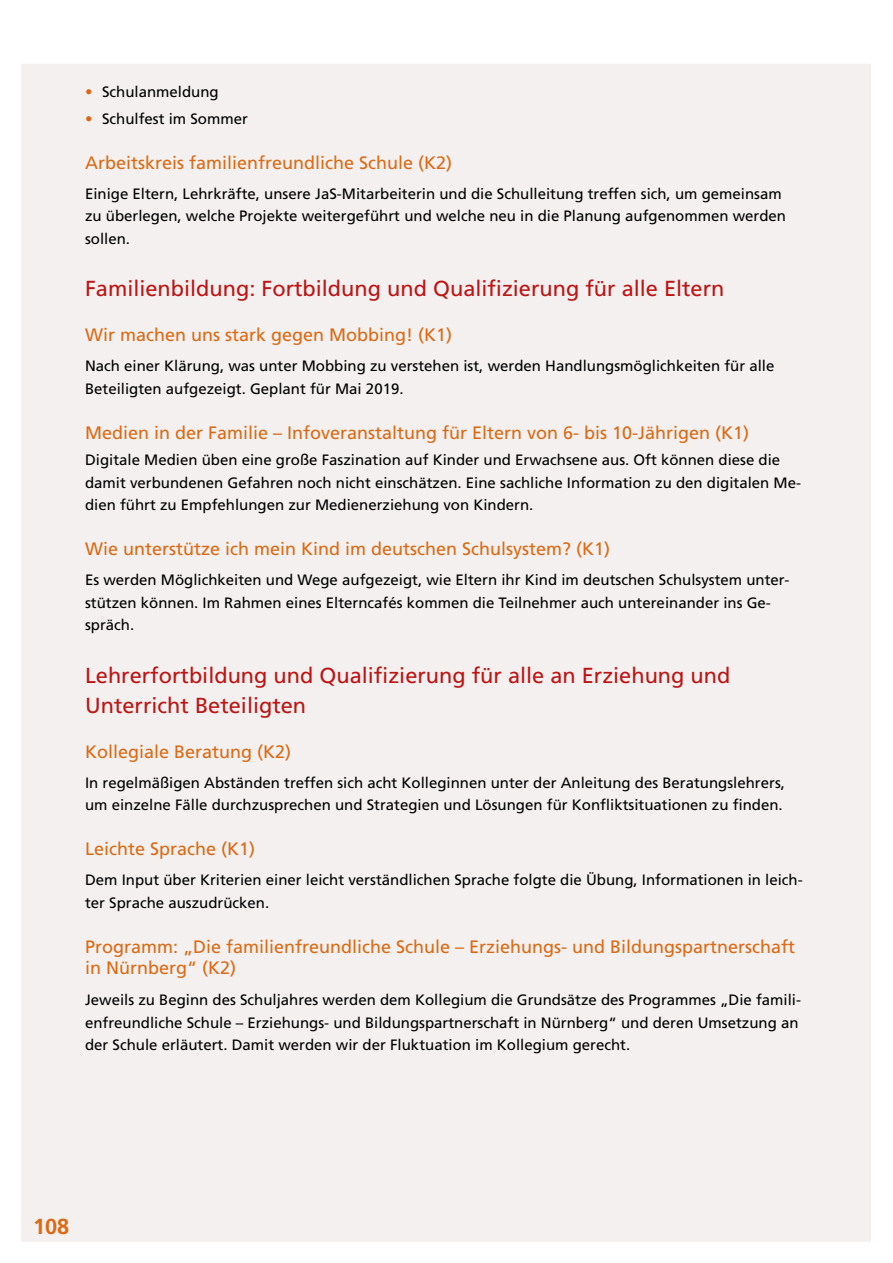
<style>
.page{position:relative;width:893px;height:1263px;background:#fff}
.page>*{position:absolute;margin:0;border:0;box-sizing:border-box;transform-origin:0 0}
.t1{font:21.75px/30px "Frutiger";color:#bd1414}
.t2{font:700 21.75px "Frutiger";color:#dc6a14}
.t3{font:18px/21.8px "Frutiger";color:#dc6a14}
.t4{font:15px/22.5px "Frutiger";color:#000}
.s1{font-weight:700;color:#dc6a14}
</style>
<div class="page">
<div style="left:21px;top:64px;width:850px;height:1178px;background:#f3f0ef"></div>
<p class="t4" style="left:85px;top:80px;width:135px"><span class="s1">•</span> Schulanmeldung</p>
<p class="t4" style="left:85px;top:108px;width:164px"><span class="s1">•</span> Schulfest im Sommer</p>
<p class="t3" style="left:85px;top:151px;width:369px">Arbeitskreis familienfreundliche Schule (K2)</p>
<p class="t4" style="left:85px;top:182px;width:702px">Einige Eltern, Lehrkräfte, unsere JaS-Mitarbeiterin und die Schulleitung treffen sich, um gemeinsam zu überlegen, welche Projekte weitergeführt und welche neu in die Planung aufgenommen werden sollen.</p>
<h1 class="t1" style="left:85px;top:273px;width:641px">Familienbildung: Fortbildung und Qualifizierung für alle Eltern</h1>
<p class="t3" style="left:85px;top:324px;width:369px">Wir machen uns stark gegen Mobbing! (K1)</p>
<p class="t4" style="left:85px;top:355px;width:691px">Nach einer Klärung, was unter Mobbing zu verstehen ist, werden Handlungsmöglichkeiten für alle<br>Beteiligten aufgezeigt. Geplant für Mai 2019.</p>
<p class="t3" style="left:85px;top:421px;width:666px">Medien in der Familie – Infoveranstaltung für Eltern von 6- bis 10-Jährigen (K1)</p>
<p class="t4" style="left:85px;top:448px;width:717px">Digitale Medien üben eine große Faszination auf Kinder und Erwachsene aus. Oft können diese die damit verbundenen Gefahren noch nicht einschätzen. Eine sachliche Information zu den digitalen Me&shy;dien führt zu Empfehlungen zur Medienerziehung von Kindern.</p>
<p class="t3" style="left:85px;top:538px;width:527px">Wie unterstütze ich mein Kind im deutschen Schulsystem? (K1)</p>
<p class="t4" style="left:85px;top:568px;width:706px">Es werden Möglichkeiten und Wege aufgezeigt, wie Eltern ihr Kind im deutschen Schulsystem unter&shy;stützen können. Im Rahmen eines Elterncafés kommen die Teilnehmer auch untereinander ins Ge&shy;spräch.</p>
<h1 class="t1" style="left:85px;top:660px;width:647px">Lehrerfortbildung und Qualifizierung für alle an Erziehung und<br>Unterricht Beteiligten</h1>
<p class="t3" style="left:85px;top:740px;width:208px">Kollegiale Beratung (K2)</p>
<p class="t4" style="left:85px;top:771px;width:701px">In regelmäßigen Abständen treffen sich acht Kolleginnen unter der Anleitung des Beratungslehrers, um einzelne Fälle durchzusprechen und Strategien und Lösungen für Konfliktsituationen zu finden.</p>
<p class="t3" style="left:85px;top:838px;width:172px">Leichte Sprache (K1)</p>
<p class="t4" style="left:85px;top:868px;width:719px">Dem Input über Kriterien einer leicht verständlichen Sprache folgte die Übung, Informationen in leich&shy;ter Sprache auszudrücken.</p>
<p class="t3" style="left:85px;top:935px;width:712px">Programm: „Die familienfreundliche Schule – Erziehungs- und Bildungspartnerschaft in Nürnberg“ (K2)</p>
<p class="t4" style="left:85px;top:988px;width:718px">Jeweils zu Beginn des Schuljahres werden dem Kollegium die Grundsätze des Programmes „Die famili&shy;enfreundliche Schule – Erziehungs- und Bildungspartnerschaft in Nürnberg“ und deren Umsetzung an der Schule erläutert. Damit werden wir der Fluktuation im Kollegium gerecht.</p>
<h1 class="t2" style="left:33px;top:1213px;width:38px">108</h1>
</div>
